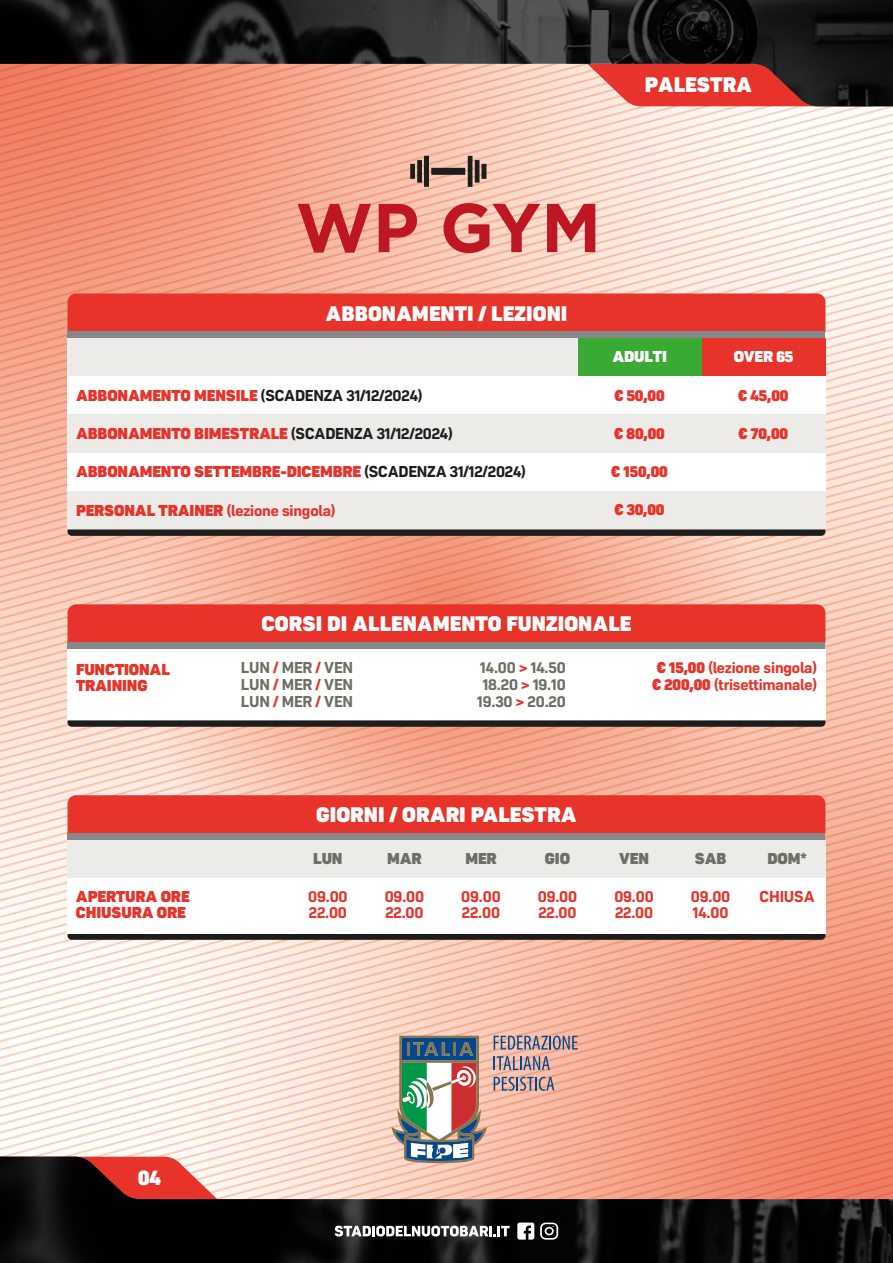
<style>
.page{position:relative;width:893px;height:1263px;background:#fff}
.page>*{position:absolute;margin:0;border:0;box-sizing:border-box;transform-origin:0 0}
.t1{font:900 21px "Roag";color:#fff}
.t2{font:900 15.75px/15.8px "Roag";letter-spacing:-.01em;color:#e7332a}
.t3{font:700 15.75px/15.8px "Roag";letter-spacing:-.01em;color:#e7332a}
.t4{font:700 15.75px/17.2px "Roag";letter-spacing:-.01em;color:#6f6e64;text-align:justify}
.t5{font:700 15.75px "Roag";letter-spacing:-.01em;color:#1d1d1b}
.t6{font:900 15.75px "Roag";letter-spacing:-.01em;color:#6f6e64}
.t7{font:900 15.75px "Roag";letter-spacing:-.01em;color:#fff}
.s1{font-weight:900;color:#e7332a}
.s2{font-weight:700;color:#1d1d1b}
.s3{font-weight:900}
.s4{color:#e7332a}
</style>
<div class="page">
<img style="left:0;top:106px;width:893px;height:1051px">
<svg style="left:0;top:1157px;width:826px;height:106px;background:#5c413b"></svg>
<svg style="left:298px;top:204px;width:73px;height:49px;background:#da665f"></svg>
<svg style="left:379px;top:204px;width:38px;height:48px;background:#d55958"></svg>
<svg style="left:443px;top:203px;width:97px;height:50px;background:#df7d78"></svg>
<svg style="left:547px;top:204px;width:48px;height:48px;background:#d35c5e"></svg>
<svg style="left:410px;top:156px;width:76px;height:31px;background:#a48477"></svg>
<svg style="left:494px;top:1035px;width:84px;height:15px"></svg>
<svg style="left:494px;top:1056px;width:56px;height:14px"></svg>
<svg style="left:494px;top:1077px;width:60px;height:14px"></svg>
<svg style="left:391px;top:1036px;width:96px;height:127px"></svg>
<div style="left:68px;top:293px;width:757px;height:39px;background:#e7332a"></div>
<div style="left:68px;top:332px;width:757px;height:6px;background:#878787"></div>
<div style="left:68px;top:338px;width:510px;height:38px;background:#ecebe8"></div>
<div style="left:578px;top:338px;width:124px;height:38px;background:#3aaa35"></div>
<div style="left:702px;top:338px;width:123px;height:38px;background:#e7332a"></div>
<div style="left:68px;top:376px;width:510px;height:39px;background:#fff"></div>
<div style="left:578px;top:376px;width:124px;height:39px;background:#fff"></div>
<div style="left:702px;top:376px;width:123px;height:39px;background:#fff"></div>
<div style="left:68px;top:453px;width:510px;height:38px;background:#fff"></div>
<div style="left:578px;top:453px;width:124px;height:38px;background:#fff"></div>
<div style="left:702px;top:453px;width:123px;height:38px;background:#fff"></div>
<div style="left:68px;top:415px;width:510px;height:38px;background:#ecebe8"></div>
<div style="left:578px;top:415px;width:124px;height:38px;background:#ecebe8"></div>
<div style="left:702px;top:415px;width:123px;height:38px;background:#ecebe8"></div>
<div style="left:578px;top:491px;width:124px;height:38px;background:#ecebe8"></div>
<div style="left:702px;top:491px;width:123px;height:38px;background:#ecebe8"></div>
<div style="left:68px;top:491px;width:510px;height:38px;background:#ecebe8"></div>
<svg style="left:68px;top:529px;width:757px;height:7px;background:#2f2e2b"></svg>
<svg style="left:68px;top:933px;width:757px;height:7px;background:#43413f"></svg>
<div style="left:68px;top:795px;width:757px;height:38px;background:#e7332a"></div>
<div style="left:68px;top:833px;width:757px;height:7px;background:#878787"></div>
<div style="left:749px;top:840px;width:76px;height:38px;background:#ecebe8"></div>
<div style="left:672px;top:840px;width:77px;height:38px;background:#ecebe8"></div>
<div style="left:596px;top:840px;width:76px;height:38px;background:#ecebe8"></div>
<div style="left:519px;top:840px;width:77px;height:38px;background:#ecebe8"></div>
<div style="left:443px;top:840px;width:76px;height:38px;background:#ecebe8"></div>
<div style="left:366px;top:840px;width:77px;height:38px;background:#ecebe8"></div>
<div style="left:290px;top:840px;width:76px;height:38px;background:#ecebe8"></div>
<div style="left:68px;top:840px;width:222px;height:38px;background:#ecebe8"></div>
<div style="left:749px;top:878px;width:76px;height:55px;background:#fff"></div>
<div style="left:672px;top:878px;width:77px;height:55px;background:#fff"></div>
<div style="left:596px;top:878px;width:76px;height:55px;background:#fff"></div>
<div style="left:519px;top:878px;width:77px;height:55px;background:#fff"></div>
<div style="left:443px;top:878px;width:76px;height:55px;background:#fff"></div>
<div style="left:366px;top:878px;width:77px;height:55px;background:#fff"></div>
<div style="left:290px;top:878px;width:76px;height:55px;background:#fff"></div>
<div style="left:68px;top:878px;width:222px;height:55px;background:#fff"></div>
<div style="left:68px;top:604px;width:757px;height:39px;background:#e7332a"></div>
<div style="left:68px;top:643px;width:757px;height:6px;background:#878787"></div>
<div style="left:574px;top:649px;width:251px;height:71px;background:#fff"></div>
<div style="left:340px;top:649px;width:234px;height:71px;background:#fff"></div>
<div style="left:232px;top:649px;width:108px;height:71px;background:#fff"></div>
<div style="left:68px;top:649px;width:164px;height:71px;background:#fff"></div>
<svg style="left:68px;top:720px;width:757px;height:7px;background:#312e2c"></svg>
<svg style="left:0;top:0;width:893px;height:106px;background:#67443e"></svg>
<svg style="left:335px;top:1226px;width:175px;height:10px"></svg>
<svg style="left:540px;top:1222px;width:18px;height:17px"></svg>
<svg style="left:517px;top:1222px;width:17px;height:17px"></svg>
<img style="left:826px;top:504px;width:67px;height:759px">
<h1 class="t1" style="left:645px;top:68px;width:109px">PALESTRA</h1>
<h1 class="t1" style="left:326px;top:296px;width:243px">ABBONAMENTI / LEZIONI</h1>
<p class="t7" style="left:612px;top:344px;width:56px">ADULTI</p>
<p class="t7" style="left:734px;top:344px;width:61px">OVER 65</p>
<p class="t5" style="left:76px;top:383px;width:348px"><span class="s1">ABBONAMENTO MENSILE</span> (SCADENZA 31/12/2024)</p>
<p class="t2" style="left:615px;top:385px;width:52px">€ 50,00</p>
<p class="t2" style="left:738px;top:385px;width:51px">€ 45,00</p>
<p class="t2" style="left:76px;top:424px;width:378px">ABBONAMENTO BIMESTRALE <span class="s2">(SCADENZA 31/12/2024)</span></p>
<p class="t2" style="left:615px;top:423px;width:52px">€ 80,00</p>
<p class="t2" style="left:739px;top:423px;width:51px">€ 70,00</p>
<p class="t2" style="left:76px;top:462px;width:451px">ABBONAMENTO SETTEMBRE-DICEMBRE <span class="s2">(SCADENZA 31/12/2024)</span></p>
<p class="t2" style="left:612px;top:462px;width:58px">€ 150,00</p>
<p class="t3" style="left:76px;top:500px;width:261px"><span class="s3">PERSONAL TRAINER</span> (lezione singola)</p>
<p class="t2" style="left:615px;top:500px;width:51px">€ 30,00</p>
<h1 class="t1" style="left:262px;top:607px;width:371px">CORSI DI ALLENAMENTO FUNZIONALE</h1>
<p class="t2" style="left:76px;top:659px;width:96px">FUNCTIONAL<br>TRAINING</p>
<p class="t4" style="left:241px;top:657px;width:114px">LUN <span class="s4">/</span> MER <span class="s4">/</span> VEN LUN <span class="s4">/</span> MER <span class="s4">/</span> VEN LUN <span class="s4">/</span> MER <span class="s4">/</span> VEN</p>
<p class="t4" style="left:477px;top:657px;width:90px;text-align:center">14.00 <span class="s4">&gt;</span> 14.50<br>18.20 <span class="s4">&gt;</span> 19.10<br>19.30 <span class="s4">&gt;</span> 20.20</p>
<p class="t3" style="left:652px;top:657px;width:166px;line-height:17.2px;text-align:center"><span class="s3">€ 15,00</span> (lezione singola) <span class="s3">€ 200,00</span> (trisettimanale)</p>
<p class="t2" style="left:76px;top:887px;width:115px">APERTURA ORE<br>CHIUSURA ORE</p>
<h1 class="t1" style="left:138px;top:1160px;width:24px">04</h1>
<h1 class="t1" style="left:316px;top:798px;width:262px">GIORNI / ORARI PALESTRA</h1>
<p class="t6" style="left:313px;top:846px;width:31px">LUN</p>
<p class="t6" style="left:387px;top:846px;width:36px">MAR</p>
<p class="t6" style="left:465px;top:846px;width:33px">MER</p>
<p class="t6" style="left:545px;top:846px;width:27px">GIO</p>
<p class="t6" style="left:619px;top:846px;width:31px">VEN</p>
<p class="t6" style="left:695px;top:846px;width:33px">SAB</p>
<p class="t6" style="left:767px;top:846px;width:41px">DOM*</p>
<p class="t3" style="left:308px;top:887px;width:41px">09.00<br>22.00</p>
<p class="t3" style="left:385px;top:887px;width:41px">09.00<br>22.00</p>
<p class="t3" style="left:614px;top:887px;width:41px">09.00<br>22.00</p>
<p class="t3" style="left:691px;top:887px;width:41px">09.00<br>14.00</p>
<p class="t3" style="left:461px;top:887px;width:41px">09.00</p>
<p class="t3" style="left:760px;top:887px;width:57px">CHIUSA</p>
<p class="t3" style="left:462px;top:903px;width:40px">22.00</p>
<p class="t3" style="left:538px;top:887px;width:41px">09.00<br>22.00</p>
</div>
